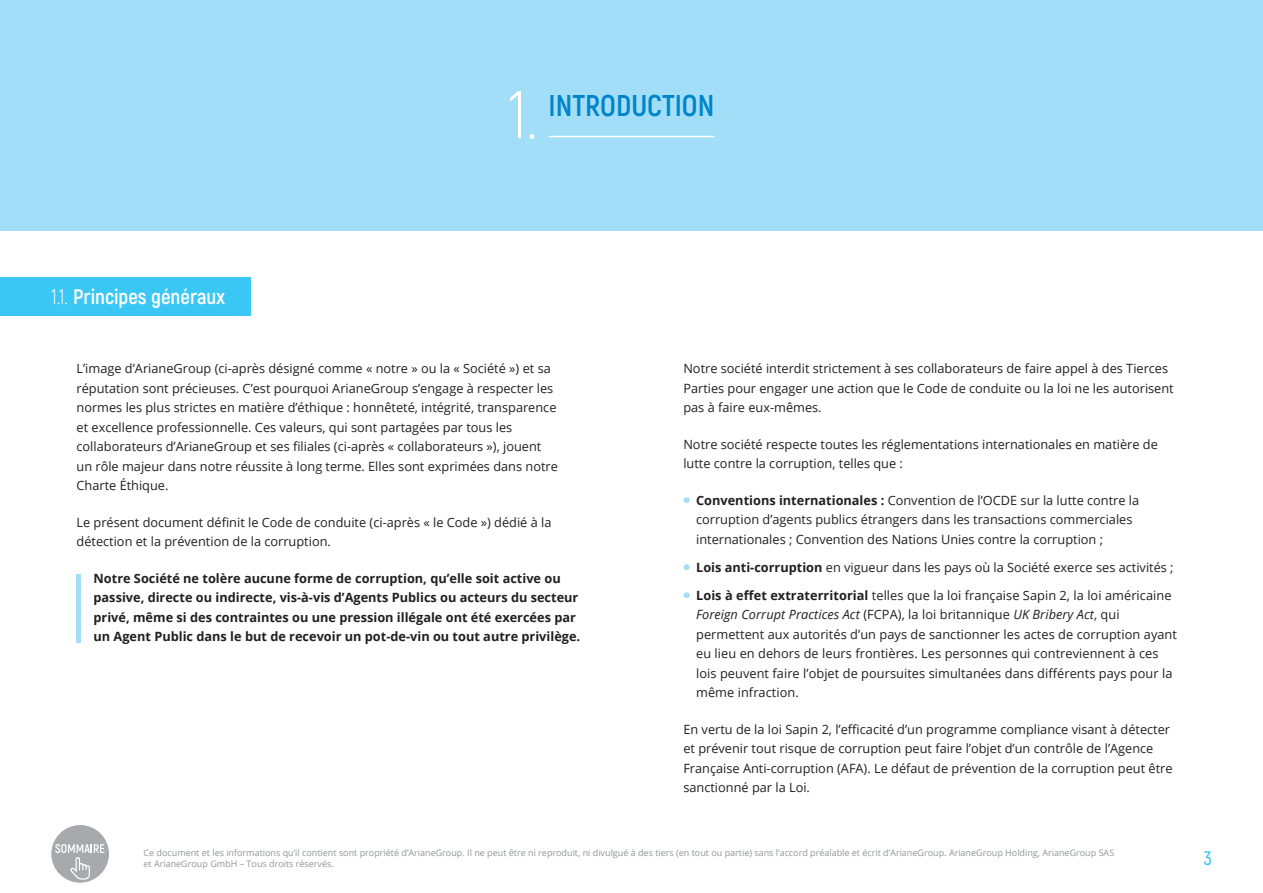
<style>
.page{position:relative;width:1263px;height:893px;background:#fff}
.page>*{position:absolute;margin:0;border:0;box-sizing:border-box;transform-origin:0 0}
.t1{font:300 67.5px "Akrobat";color:#fff}
.t2{font:700 30px "Akrobat";color:#0084ca}
.t3{font:700 21px "Akrobat";color:#fff}
.t4{font:600 19.5px "Akrobat";color:#3bc7f4}
.t5{font:12.75px/19.5px "Open Sans";color:#231f20}
.t6{font:700 12.75px/19.5px "Open Sans";color:#231f20}
.t7{font:9px/10.8px "Open Sans";color:#939598}
.s1{font-weight:300}
.s2{font-size:64.5px}
.s3{color:#a2def8}
.s4{font-weight:700}
.s5{font-style:italic}
</style>
<div class="page">
<div style="left:51px;top:824px;width:58px;height:59px;background:#a8a9ad;border-radius:50%"></div>
<div style="left:50px;top:824px;width:60px;height:60px;border:1px solid #fff;border-radius:50%"></div>
<svg style="left:55px;top:844px;width:49px;height:36px"></svg>
<div style="left:0;top:0;width:1263px;height:231px;background:#a2def8"></div>
<hr style="left:549px;top:136px;width:165px;height:1px;background:#fff">
<div style="left:0;top:277px;width:251px;height:39px;background:#3bc7f4"></div>
<hr style="left:77px;top:574px;width:4px;height:68px;background:#a2def8">
<h3 class="t3" style="left:51px;top:284px;width:175px"><span class="s1">1.1.</span> Principes généraux</h3>
<h1 class="t1" style="left:508px;top:75px;width:31px">1<span class="s2">.</span></h1>
<h2 class="t2" style="left:549px;top:86px;width:167px">INTRODUCTION</h2>
<p class="t5" style="left:77px;top:359px;width:483px">L’image d’ArianeGroup (ci-après désigné comme « notre » ou la « Société ») et sa réputation sont précieuses. C’est pourquoi ArianeGroup s’engage à respecter les normes les plus strictes en matière d’éthique : honnêteté, intégrité, transparence et excellence professionnelle. Ces valeurs, qui sont partagées par tous les collaborateurs d’ArianeGroup et ses filiales (ci-après « collaborateurs »), jouent un rôle majeur dans notre réussite à long terme. Elles sont exprimées dans notre Charte Éthique.</p>
<p class="t5" style="left:77px;top:512px;width:476px">Le présent document définit le Code de conduite (ci-après « le Code ») dédié à la détection et la prévention de la corruption.</p>
<p class="t6" style="left:94px;top:568px;width:488px">Notre Société ne tolère aucune forme de corruption, qu’elle soit active ou passive, directe ou indirecte, vis-à-vis d’Agents Publics ou acteurs du secteur privé, même si des contraintes ou une pression illégale ont été exercées par un Agent Public dans le but de recevoir un pot-de-vin ou tout autre privilège.</p>
<p class="t5" style="left:683px;top:359px;width:492px">Notre société interdit strictement à ses collaborateurs de faire appel à des Tierces<br>Parties pour engager une action que le Code de conduite ou la loi ne les autorisent pas à faire eux-mêmes.</p>
<p class="t5" style="left:683px;top:434px;width:476px">Notre société respecte toutes les réglementations internationales en matière de lutte contre la corruption, telles que :</p>
<p class="t5" style="left:696px;top:490px;width:445px;text-indent:-13px"><span class="s3">●</span> <span class="s4">Conventions internationales :</span> Convention de l’OCDE sur la lutte contre la corruption d’agents publics étrangers dans les transactions commerciales internationales ; Convention des Nations Unies contre la corruption ;</p>
<p class="t5" style="left:683px;top:557px;width:492px"><span class="s3">●</span> <span class="s4">Lois anti-corruption</span> en vigueur dans les pays où la Société exerce ses activités ;</p>
<p class="t5" style="left:696px;top:585px;width:482px;text-indent:-13px"><span class="s3">●</span> <span class="s4">Lois à effet extraterritorial</span> telles que la loi française Sapin 2, la loi américaine <span class="s5">Foreign Corrupt Practices Act</span> (FCPA), la loi britannique <span class="s5">UK Bribery Act</span>, qui permettent aux autorités d’un pays de sanctionner les actes de corruption ayant eu lieu en dehors de leurs frontières. Les personnes qui contreviennent à ces lois peuvent faire l’objet de poursuites simultanées dans différents pays pour la même infraction.</p>
<p class="t5" style="left:683px;top:719px;width:491px">En vertu de la loi Sapin 2, l’efficacité d’un programme compliance visant à détecter et prévenir tout risque de corruption peut faire l’objet d’un contrôle de l’Agence Française Anti-corruption (AFA). Le défaut de prévention de la corruption peut être sanctionné par la Loi.</p>
<p class="t7" style="left:144px;top:847px;width:972px">Ce document et les informations qu’il contient sont propriété d’ArianeGroup. Il ne peut être ni reproduit, ni divulgué à des tiers (en tout ou partie) sans l’accord préalable et écrit d’ArianeGroup. ArianeGroup Holding, ArianeGroup SAS et ArianeGroup GmbH – Tous droits réservés.</p>
<h3 class="t4" style="left:1204px;top:846px;width:10px">3</h3>
</div>
